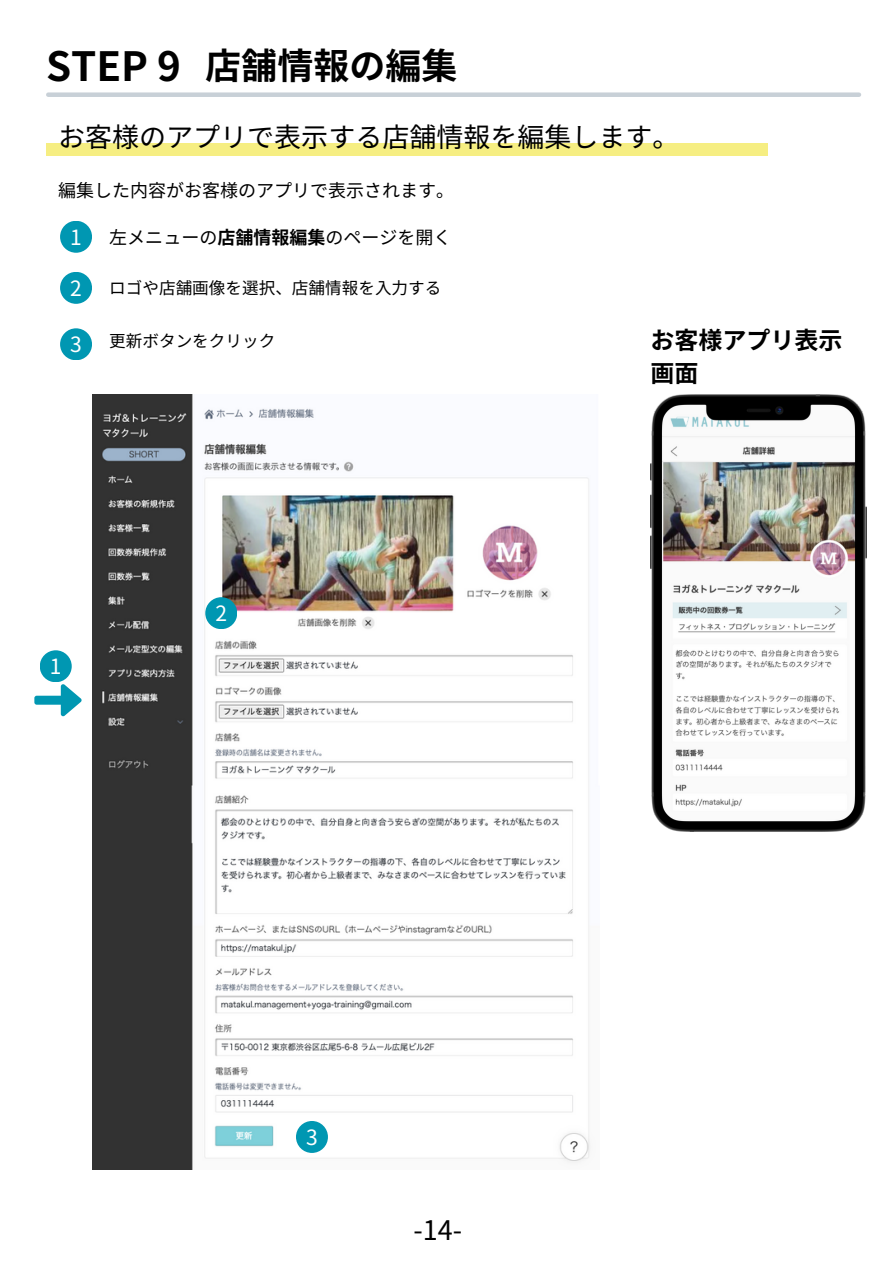
<style>
.page{position:relative;width:894px;height:1264px;background:#fff}
.page>*{position:absolute;margin:0;border:0;box-sizing:border-box;transform-origin:0 0}
.t1{font:700 40.35px "Noto Sans JP";color:#000}
.t2{font:700 36px "Noto Sans JP";color:#000}
.t3{font:27px "Noto Sans JP";color:#000}
.t4{font:700 24px/32.7px "Noto Sans JP";color:#000}
.t5{font:21px "Noto Sans JP";color:#fff}
.t6{font:18px "Noto Sans JP";color:#000}
.t7{font:16.65px "Noto Sans JP";color:#000}
.s1{font-weight:700}
</style>
<div class="page">
<div style="left:48px;top:92px;width:810px;height:5px;background:#c8d0d7"></div>
<div style="left:46px;top:144px;width:721px;height:12px;background:#f6ee82"></div>
<img style="left:92px;top:394px;width:498px;height:775px">
<img style="left:650px;top:394px;width:216px;height:437px">
<div style="left:60px;top:272px;width:32px;height:32px;background:#0097b2;border-radius:50%"></div>
<div style="left:60px;top:328px;width:32px;height:32px;background:#0097b2;border-radius:50%"></div>
<div style="left:60px;top:221px;width:32px;height:32px;background:#0097b2;border-radius:50%"></div>
<svg style="left:34px;top:684px;width:48px;height:33px"></svg>
<div style="left:40px;top:650px;width:32px;height:32px;background:#0097b2;border-radius:50%"></div>
<div style="left:205px;top:597px;width:32px;height:32px;background:#0097b2;border-radius:50%"></div>
<div style="left:296px;top:1120px;width:32px;height:32px;background:#0097b2;border-radius:50%"></div>
<h3 class="t1" style="left:46px;top:34px;width:136px">STEP 9</h3>
<p class="t2" style="left:205px;top:37px;width:254px">店舗情報の編集</p>
<p class="t3" style="left:58px;top:115px;width:622px">お客様のアプリで表示する店舗情報を編集します。</p>
<p class="t6" style="left:58px;top:176px;width:397px">編集した内容がお客様のアプリで表示されます。</p>
<h4 class="t5" style="left:70px;top:220px;width:13px">1</h4>
<p class="t6" style="left:109px;top:223px;width:344px">左メニューの<span class="s1">店舗情報編集</span>のページを開く</p>
<p class="t5" style="left:70px;top:271px;width:13px">2</p>
<p class="t7" style="left:109px;top:275px;width:333px">ロゴや店舗画像を選択、店舗情報を入力する</p>
<p class="t5" style="left:70px;top:328px;width:13px">3</p>
<p class="t7" style="left:109px;top:328px;width:167px">更新ボタンをクリック</p>
<p class="t5" style="left:50px;top:650px;width:13px">1</p>
<p class="t5" style="left:215px;top:596px;width:13px">2</p>
<p class="t5" style="left:306px;top:1120px;width:13px">3</p>
<p class="t3" style="left:413px;top:1208px;width:50px">-14-</p>
<p class="t4" style="left:650px;top:323px;width:192px">お客様アプリ表示画面</p>
</div>
